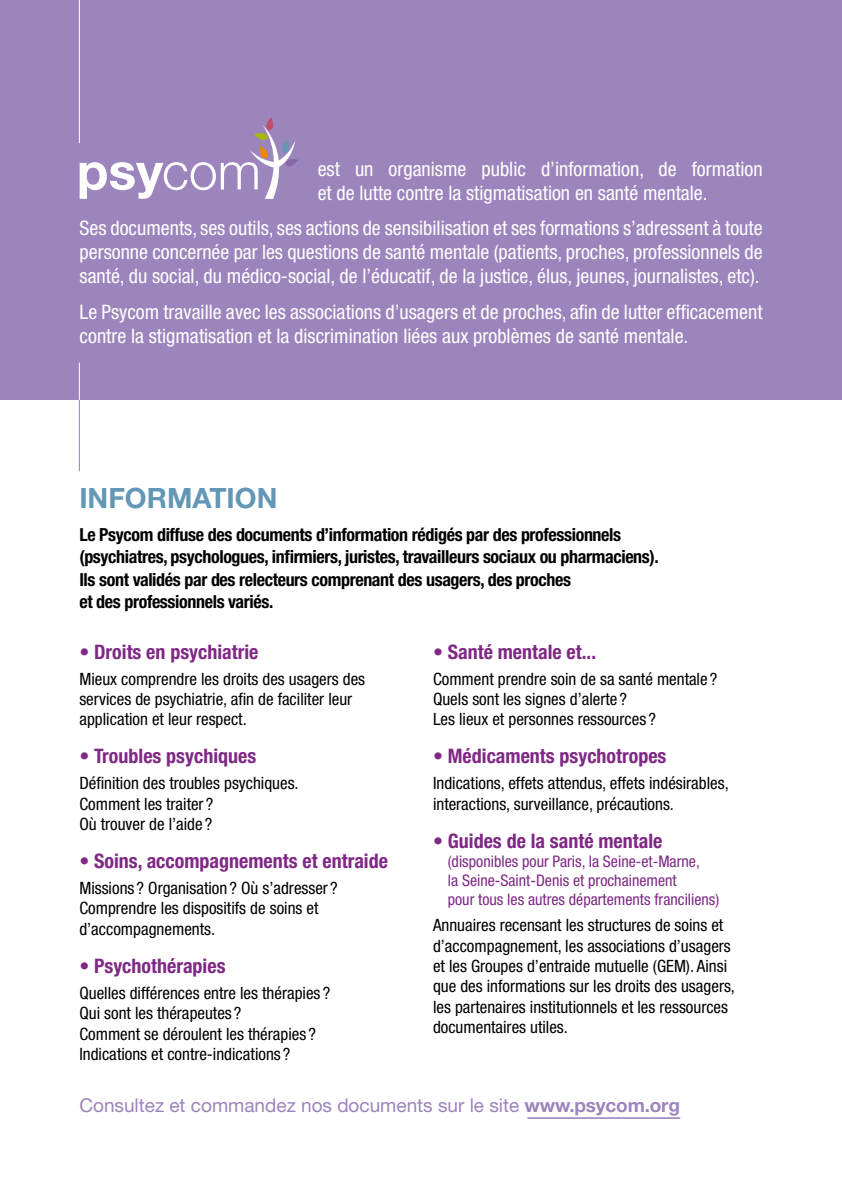
<style>
.page{position:relative;width:842px;height:1191px;background:#fff}
.page>*{position:absolute;margin:0;border:0;box-sizing:border-box;transform-origin:0 0}
.t1{font:700 28px "Helvetica Neue LT Pro";color:#6297b6}
.t2{font:condensed 20px/24px "Helvetica Neue LT Pro";color:#fff}
.t3{font:700 condensed 20px "Helvetica Neue LT Pro";color:#7f2885}
.t4{font:19px "Helvetica Neue LT Pro";color:#9c84bc}
.t5{font:700 condensed 18px/22px "Helvetica Neue LT Pro";letter-spacing:-.02em;color:#000}
.t6{font:condensed 17px/20.4px "Helvetica Neue LT Pro";color:#000}
.t7{font:condensed 16px/19.2px "Helvetica Neue LT Pro";color:#7f2885}
.s1{font-weight:700}
</style>
<div class="page">
<div style="left:0;top:0;width:842px;height:400px;background:#9c84bc"></div>
<hr style="left:527px;top:1117px;width:153px;height:1px;background:#9c84bc">
<hr style="left:79px;top:400px;width:1px;height:71px;background:#9c84bc">
<hr style="left:79px;top:363px;width:1px;height:37px;background:#fff">
<hr style="left:79px;top:0;width:1px;height:143px;background:#fff">
<svg style="left:80px;top:117px;width:218px;height:82px"></svg>
<p class="t2" style="left:318px;top:156px;width:446px">est un organisme public d’information, de formation et de lutte contre la stigmatisation en santé mentale.</p>
<p class="t2" style="left:80px;top:216px;width:684px;text-align:justify">Ses documents, ses outils, ses actions de sensibilisation et ses formations s’adressent à toute personne concernée par les questions de santé mentale (patients, proches, professionnels de santé, du social, du médico-social, de l’éducatif, de la justice, élus, jeunes, journalistes, etc).</p>
<p class="t2" style="left:80px;top:299px;width:684px">Le Psycom travaille avec les associations d’usagers et de proches, afin de lutter efficacement contre la stigmatisation et la discrimination liées aux problèmes de santé mentale.</p>
<h1 class="t1" style="left:79px;top:480px;width:200px">INFORMATION</h1>
<p class="t5" style="left:79px;top:524px;width:581px">Le Psycom diffuse des documents d’information rédigés par des professionnels (psychiatres, psychologues, infirmiers, juristes, travailleurs sociaux ou pharmaciens).<br>Ils sont validés par des relecteurs comprenant des usagers, des proches<br>et des professionnels variés.</p>
<p class="t3" style="left:79px;top:639px;width:181px">• Droits en psychiatrie</p>
<p class="t6" style="left:79px;top:668px;width:287px">Mieux comprendre les droits des usagers des services de psychiatrie, afin de faciliter leur application et leur respect.</p>
<p class="t3" style="left:79px;top:744px;width:178px">• Troubles psychiques</p>
<p class="t6" style="left:79px;top:773px;width:221px">Définition des troubles psychiques.<br>Comment les traiter ?<br>Où trouver de l’aide ?</p>
<p class="t3" style="left:79px;top:849px;width:310px">• Soins, accompagnements et entraide</p>
<p class="t6" style="left:79px;top:877px;width:260px">Missions ? Organisation ? Où s’adresser ?<br>Comprendre les dispositifs de soins et d’accompagnements.</p>
<p class="t3" style="left:79px;top:953px;width:148px">• Psychothérapies</p>
<p class="t6" style="left:79px;top:982px;width:252px">Quelles différences entre les thérapies ?<br>Qui sont les thérapeutes ?<br>Comment se déroulent les thérapies ?<br>Indications et contre-indications ?</p>
<p class="t3" style="left:433px;top:639px;width:165px">• Santé mentale et...</p>
<p class="t6" style="left:433px;top:668px;width:286px">Comment prendre soin de sa santé mentale ?<br>Quels sont les signes d’alerte ?<br>Les lieux et personnes ressources ?</p>
<p class="t3" style="left:433px;top:744px;width:235px">• Médicaments psychotropes</p>
<p class="t6" style="left:433px;top:773px;width:297px">Indications, effets attendus, effets indésirables, interactions, surveillance, précautions.</p>
<p class="t3" style="left:433px;top:828px;width:231px">• Guides de la santé mentale</p>
<p class="t7" style="left:448px;top:851px;width:273px">(disponibles pour Paris, la Seine-et-Marne,<br>la Seine-Saint-Denis et prochainement<br>pour tous les autres départements franciliens)</p>
<p class="t6" style="left:433px;top:914px;width:304px">Annuaires recensant les structures de soins et d’accompagnement, les associations d’usagers et les Groupes d’entraide mutuelle (GEM). Ainsi que des informations sur les droits des usagers, les partenaires institutionnels et les ressources documentaires utiles.</p>
<p class="t4" style="left:79px;top:1093px;width:602px">Consultez et commandez nos documents sur le site <span class="s1">www.psycom.org</span></p>
</div>
